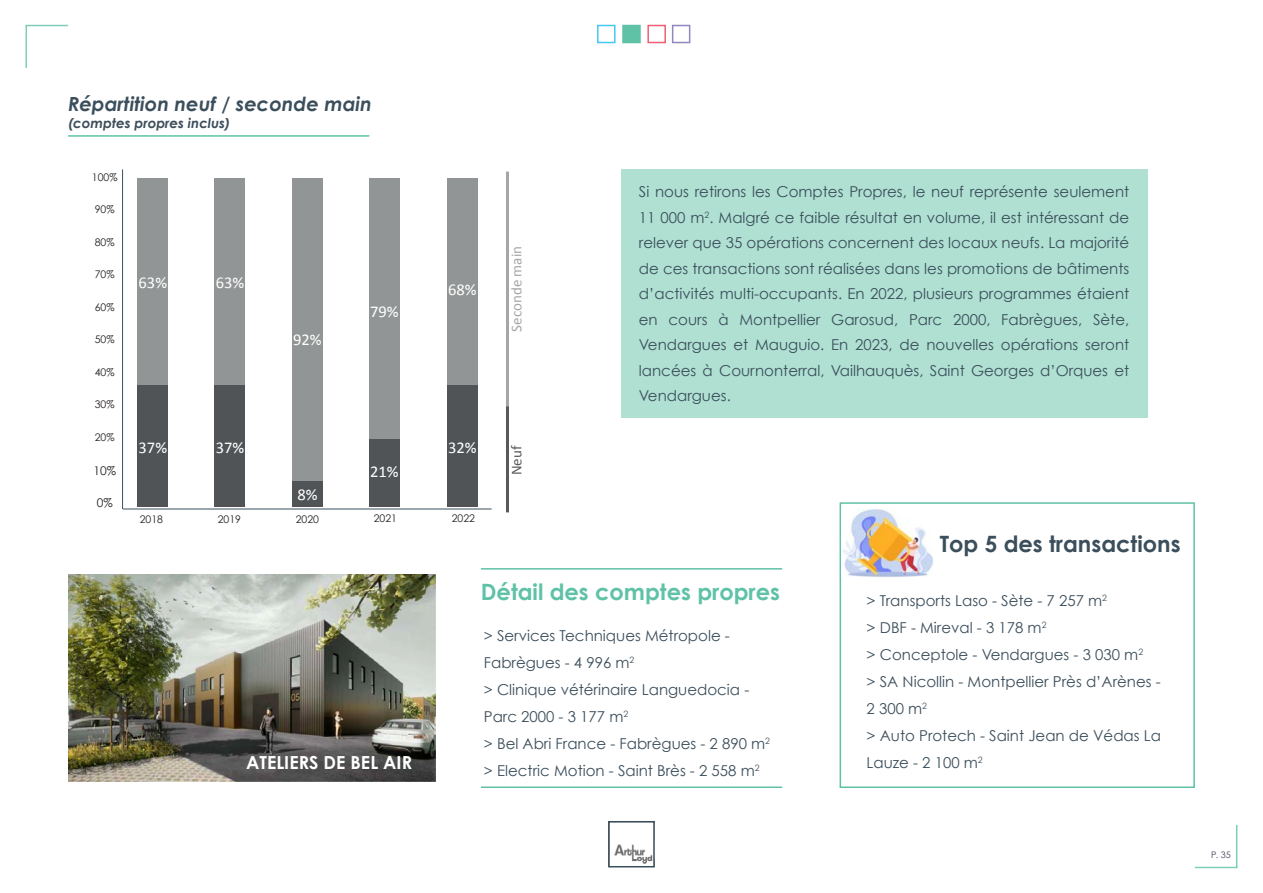
<style>
.page{position:relative;width:1263px;height:893px;background:#fff}
.page>*{position:absolute;margin:0;border:0;box-sizing:border-box;transform-origin:0 0}
.t1{font:700 22.5px "Century Gothic";color:#5fc2a6}
.t2{font:700 22.5px "Century Gothic";color:#3b4e5b}
.t3{font:italic 700 19.5px "Century Gothic";color:#3b4e5b}
.t4{font:700 18px "Century Gothic";color:#fff}
.t5{font:16.5px "Calibri";color:#fff}
.t6{font:15px/25.5px "Century Gothic";color:#3b4e5b}
.t7{font:15px "Calibri";color:#a6a6a6}
.t8{font:15px "Calibri";color:#595959}
.t9{font:italic 700 13.5px "Century Gothic";color:#3b4e5b}
.t10{font:12px "Century Gothic";color:#231f20}
.t11{font:10.5px "Century Gothic";color:#231f20}
.t12{font:9px "Century Gothic";color:#444156}
</style>
<div class="page">
<hr style="left:26px;top:26px;width:1px;height:42px;background:#5fc2a6">
<hr style="left:26px;top:25px;width:42px;height:1px;background:#5fc2a6">
<hr style="left:1236px;top:825px;width:1px;height:42px;background:#5fc2a6">
<hr style="left:1195px;top:867px;width:42px;height:1px;background:#5fc2a6">
<div style="left:597px;top:25px;width:18px;height:18px;border:2px solid #45c8f4"></div>
<div style="left:622px;top:25px;width:19px;height:18px;background:#5fc2a6;border:2px solid #5fc2a6"></div>
<div style="left:647px;top:25px;width:19px;height:18px;border:2px solid #f05e73"></div>
<img style="left:614px;top:844px;width:38px;height:20px">
<div style="left:608px;top:821px;width:47px;height:46px;border:2px solid #3b4e5b"></div>
<div style="left:672px;top:25px;width:18px;height:18px;border:2px solid #9186bf"></div>
<div style="left:137px;top:178px;width:31px;height:208px;background:#929595"></div>
<div style="left:447px;top:178px;width:31px;height:208px;background:#929595"></div>
<div style="left:447px;top:386px;width:31px;height:121px;background:#515456"></div>
<div style="left:137px;top:386px;width:31px;height:121px;background:#515456"></div>
<div style="left:214px;top:178px;width:31px;height:208px;background:#929595"></div>
<div style="left:214px;top:386px;width:31px;height:121px;background:#515456"></div>
<div style="left:292px;top:178px;width:31px;height:303px;background:#929595"></div>
<div style="left:292px;top:481px;width:31px;height:26px;background:#515456"></div>
<div style="left:369px;top:178px;width:31px;height:261px;background:#929595"></div>
<div style="left:369px;top:439px;width:31px;height:68px;background:#515456"></div>
<hr style="left:506px;top:172px;width:3px;height:237px;background:#a6a6a6">
<hr style="left:506px;top:406px;width:3px;height:106px;background:#595959">
<hr style="left:122px;top:169px;width:1px;height:340px;background:#3b4e5b">
<hr style="left:123px;top:509px;width:369px;height:1px;background:#3b4e5b">
<hr style="left:68px;top:135px;width:301px;height:2px;background:#5fc2a6">
<div style="left:621px;top:169px;width:526px;height:249px;background:#afe0d2"></div>
<hr style="left:481px;top:568px;width:301px;height:2px;background:#5fc2a6">
<hr style="left:481px;top:786px;width:301px;height:2px;background:#5fc2a6">
<img style="left:68px;top:575px;width:368px;height:206px">
<div style="left:839px;top:502px;width:356px;height:286px;border:2px solid #5fc2a6"></div>
<img style="left:842px;top:509px;width:90px;height:68px">
<p class="t3" style="left:68px;top:92px;width:305px">Répartition neuf / seconde main</p>
<p class="t9" style="left:68px;top:114px;width:164px">(comptes propres inclus)</p>
<p class="t11" style="left:92px;top:171px;width:27px">100%</p>
<p class="t11" style="left:95px;top:203px;width:21px">90%</p>
<p class="t11" style="left:95px;top:236px;width:21px">80%</p>
<p class="t11" style="left:95px;top:268px;width:21px">70%</p>
<p class="t11" style="left:95px;top:301px;width:21px">60%</p>
<p class="t11" style="left:95px;top:333px;width:21px">50%</p>
<p class="t11" style="left:95px;top:366px;width:21px">40%</p>
<p class="t11" style="left:95px;top:398px;width:21px">30%</p>
<p class="t11" style="left:95px;top:431px;width:21px">20%</p>
<p class="t10" style="left:93px;top:463px;width:24px">10%</p>
<p class="t10" style="left:97px;top:495px;width:17px">0%</p>
<p class="t5" style="left:139px;top:272px;width:30px">63%</p>
<p class="t5" style="left:216px;top:272px;width:30px">63%</p>
<p class="t5" style="left:293px;top:329px;width:30px">92%</p>
<p class="t5" style="left:370px;top:301px;width:30px">79%</p>
<p class="t5" style="left:448px;top:279px;width:30px">68%</p>
<p class="t7" style="left:507px;top:332px;width:87px;rotate:-90deg">Seconde main</p>
<p class="t5" style="left:216px;top:437px;width:30px">37%</p>
<p class="t5" style="left:139px;top:437px;width:30px">37%</p>
<p class="t5" style="left:448px;top:437px;width:30px">32%</p>
<p class="t5" style="left:297px;top:484px;width:22px">8%</p>
<p class="t5" style="left:370px;top:461px;width:30px">21%</p>
<p class="t11" style="left:140px;top:512px;width:25px">2018</p>
<p class="t11" style="left:218px;top:512px;width:25px">2019</p>
<p class="t11" style="left:296px;top:512px;width:25px">2020</p>
<p class="t11" style="left:374px;top:512px;width:25px">2021</p>
<p class="t11" style="left:452px;top:512px;width:25px">2022</p>
<p class="t8" style="left:507px;top:475px;width:31px;rotate:-90deg">Neuf</p>
<p class="t6" style="left:639px;top:179px;width:492px;text-align:justify">Si nous retirons les Comptes Propres, le neuf représente seulement 11 000 m<sup>2</sup>. Malgré ce faible résultat en volume, il est intéressant de relever que 35 opérations concernent des locaux neufs. La majorité de ces transactions sont réalisées dans les promotions de bâtiments d’activités multi-occupants. En 2022, plusieurs programmes étaient en cours à Montpellier Garosud, Parc 2000, Fabrègues, Sète, Vendargues et Mauguio. En 2023, de nouvelles opérations seront lancées à Cournonterral, Vailhauquès, Saint Georges d’Orques et Vendargues.</p>
<p class="t2" style="left:940px;top:529px;width:242px">Top 5 des transactions</p>
<p class="t6" style="left:866px;top:587px;width:242px">&gt; Transports Laso - Sète - 7 257 m<sup>2</sup></p>
<p class="t6" style="left:866px;top:614px;width:181px">&gt; DBF - Mireval - 3 178 m<sup>2</sup></p>
<p class="t6" style="left:866px;top:641px;width:278px">&gt; Conceptole - Vendargues - 3 030 m<sup>2</sup></p>
<p class="t6" style="left:866px;top:668px;width:296px;line-height:27px">&gt; SA Nicollin - Montpellier Près d’Arènes -<br>2 300 m<sup>2</sup></p>
<p class="t6" style="left:866px;top:722px;width:296px">&gt; Auto Protech - Saint Jean de Védas La</p>
<p class="t1" style="left:481px;top:577px;width:301px">Détail des comptes propres</p>
<p class="t6" style="left:484px;top:621px;width:248px;line-height:27px">&gt; Services Techniques Métropole -<br>Fabrègues - 4 996 m<sup>2</sup></p>
<p class="t6" style="left:484px;top:675px;width:267px;line-height:27px">&gt; Clinique vétérinaire Languedocia -<br>Parc 2000 - 3 177 m<sup>2</sup></p>
<p class="t6" style="left:484px;top:730px;width:288px">&gt; Bel Abri France - Fabrègues - 2 890 m<sup>2</sup></p>
<p class="t6" style="left:484px;top:757px;width:277px">&gt; Electric Motion - Saint Brès - 2 558 m<sup>2</sup></p>
<p class="t4" style="left:246px;top:751px;width:167px">ATELIERS DE BEL AIR</p>
<p class="t6" style="left:866px;top:749px;width:118px">Lauze - 2 100 m<sup>2</sup></p>
<p class="t12" style="left:1211px;top:850px;width:21px">P. 35</p>
</div>
